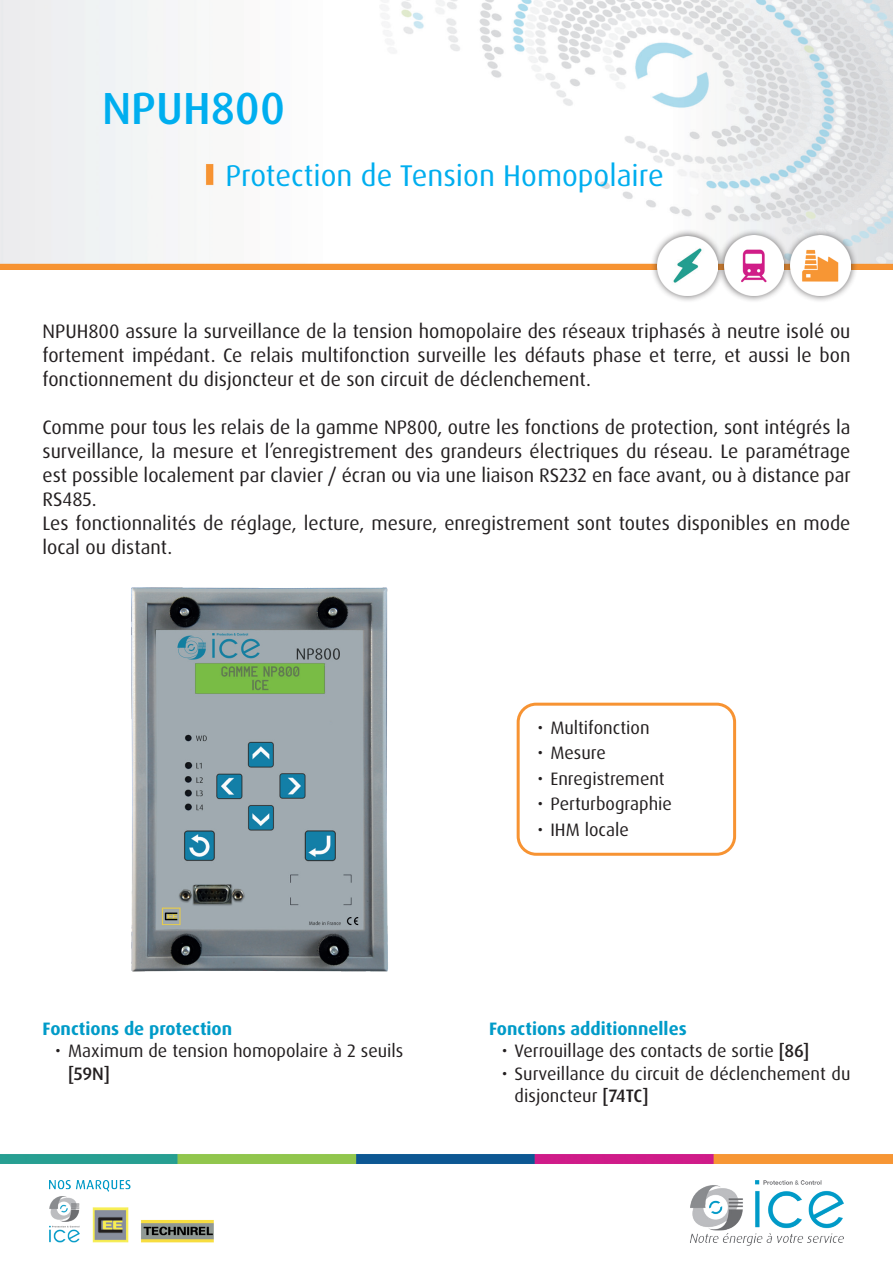
<style>
.page{position:relative;width:893px;height:1263px;background:#fff}
.page>*{position:absolute;margin:0;border:0;box-sizing:border-box;transform-origin:0 0}
.t1{font:500 45px "Dax OT";color:#00aeef}
.t2{font:30px "Dax OT";color:#00aeef}
.t3{font:19.5px/24px "Dax OT";color:#231f20;text-align:justify}
.t4{font:18px/22.5px "Dax OT";color:#231f20}
.t5{font:700 18px "Dax OT";color:#009bc8}
.t6{font:500 18px "Dax OT";color:#231f20}
.s1{font-weight:500}
</style>
<div class="page">
<img style="left:0;top:0;width:893px;height:270px">
<img style="left:0;top:1154px;width:893px;height:92px">
<div style="left:783px;top:228px;width:75px;height:75px;background:#231f20;opacity:.75"></div>
<img style="left:791px;top:236px;width:59px;height:59px">
<div style="left:717px;top:228px;width:74px;height:75px;background:#231f20;opacity:.75"></div>
<img style="left:725px;top:236px;width:59px;height:59px">
<div style="left:650px;top:229px;width:75px;height:74px;background:#231f20;opacity:.75"></div>
<img style="left:658px;top:236px;width:59px;height:60px">
<img style="left:131px;top:587px;width:257px;height:385px">
<div style="left:517px;top:703px;width:219px;height:153px;border:3px solid #f79332;border-radius:18px"></div>
<h1 class="t1" style="left:102px;top:79px;width:184px">NPUH800</h1>
<h2 class="t2" style="left:225px;top:157px;width:440px">Protection de Tension Homopolaire</h2>
<p class="t3" style="left:43px;top:320px;width:809px">NPUH800 assure la surveillance de la tension homopolaire des réseaux triphasés à neutre isolé ou fortement impédant. Ce relais multifonction surveille les défauts phase et terre, et aussi le bon fonctionnement du disjoncteur et de son circuit de déclenchement.</p>
<p class="t3" style="left:43px;top:416px;width:810px;text-align:left">Comme pour tous les relais de la gamme NP800, outre les fonctions de protection, sont intégrés la surveillance, la mesure et l’enregistrement des grandeurs électriques du réseau. Le paramétrage est possible localement par clavier / écran ou via une liaison RS232 en face avant, ou à distance par RS485.<br>Les fonctionnalités de réglage, lecture, mesure, enregistrement sont toutes disponibles en mode local ou distant.</p>
<p class="t5" style="left:43px;top:1017px;width:191px">Fonctions de protection</p>
<p class="t4" style="left:55px;top:1040px;width:350px">• Maximum de tension homopolaire à 2 seuils</p>
<p class="t6" style="left:68px;top:1062px;width:43px">[59N]</p>
<p class="t4" style="left:538px;top:716px;width:114px">• Multifonction</p>
<p class="t4" style="left:538px;top:742px;width:70px">• Mesure</p>
<p class="t4" style="left:538px;top:768px;width:129px">• Enregistrement</p>
<p class="t4" style="left:538px;top:793px;width:136px">• Perturbographie</p>
<p class="t4" style="left:538px;top:819px;width:93px">• IHM locale</p>
<p class="t5" style="left:489px;top:1017px;width:199px">Fonctions additionnelles</p>
<p class="t4" style="left:502px;top:1040px;width:309px">• Verrouillage des contacts de sortie <span class="s1">[86]</span></p>
<p class="t4" style="left:515px;top:1062px;width:337px;text-indent:-13px">• Surveillance du circuit de déclenchement du disjoncteur <span class="s1">[74TC]</span></p>
</div>
